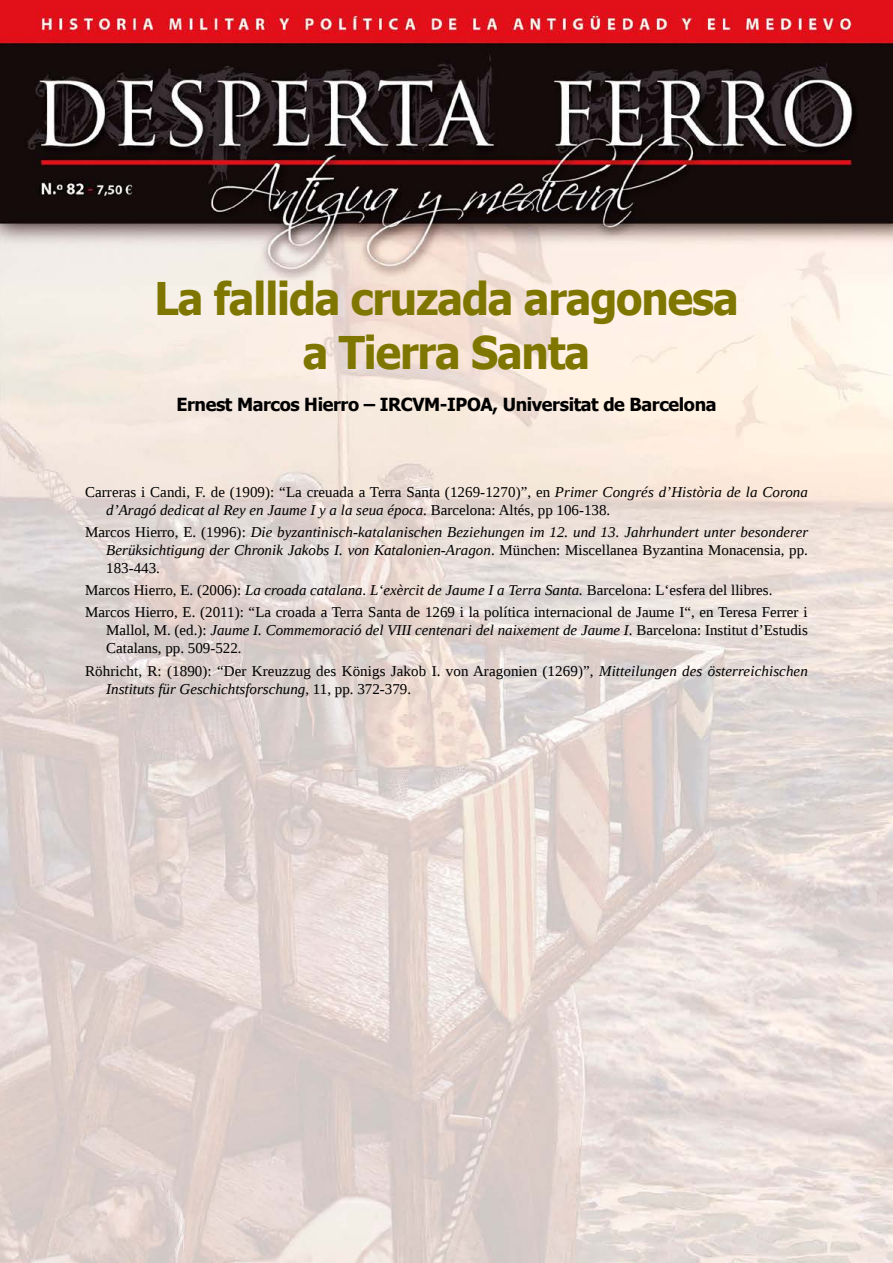
<style>
.page{position:relative;width:893px;height:1263px;background:#fff}
.page>*{position:absolute;margin:0;border:0;box-sizing:border-box;transform-origin:0 0}
.t1{font:700 45px/54px "Tahoma";letter-spacing:-.025em;color:#7f7600;text-align:center;scale:.95 1}
.t2{font:700 18px "Tahoma";letter-spacing:-.02em;color:#000}
.t3{font:15px/18px "Liberation Serif";color:#000}
.t4{font:italic 15px/18px "Liberation Serif";color:#000;text-align:justify}
.s1{font-style:italic}
.s2{font-style:normal}
</style>
<div class="page">
<img style="left:0;top:0;width:893px;height:1263px">
<h1 class="t1" style="left:154px;top:274px;width:617px">La fallida cruzada aragonesa a Tierra Santa</h1>
<p class="t2" style="left:176px;top:396px;width:542px">Ernest Marcos Hierro – IRCVM-IPOA, Universitat de Barcelona</p>
<p class="t3" style="left:106px;top:482px;width:703px;text-indent:-21px">Carreras i Candi, F. de (1909): “La creuada a Terra Santa (1269-1270)”, en <span class="s1">Primer Congrés d’Història de la Corona d’Aragó dedicat al Rey en Jaume I y a la seua época</span>. Barcelona: Altés, pp 106-138.</p>
<p class="t4" style="left:106px;top:524px;width:703px;text-indent:-21px"><span class="s2">Marcos Hierro, E. (1996):</span> Die byzantinisch-katalanischen Beziehungen im 12. und 13. Jahrhundert unter besonderer Berüksichtigung der Chronik Jakobs I. von Katalonien-Aragon<span class="s2">. München: Miscellanea Byzantina Monacensia, pp.<br>183-443.</span></p>
<p class="t3" style="left:85px;top:580px;width:724px;line-height:22.2px">Marcos Hierro, E. (2006): <span class="s1">La croada catalana. L‘exèrcit de Jaume I a Terra Santa.</span> Barcelona: L‘esfera del llibres.<br>Marcos Hierro, E. (2011): “La croada a Terra Santa de 1269 i la política internacional de Jaume I“, en Teresa Ferrer i</p>
<p class="t3" style="left:106px;top:623px;width:703px">Mallol, M. (ed.): <span class="s1">Jaume I. Commemoració del VIII centenari del naixement de Jaume I</span>. Barcelona: Institut d’Estudis<br>Catalans, pp. 509-522.</p>
<p class="t3" style="left:106px;top:661px;width:703px;text-indent:-21px">Röhricht, R: (1890): “Der Kreuzzug des Königs Jakob I. von Aragonien (1269)”, <span class="s1">Mitteilungen des österreichischen<br>Instituts für Geschichtsforschung</span>, 11, pp. 372-379.</p>
</div>
